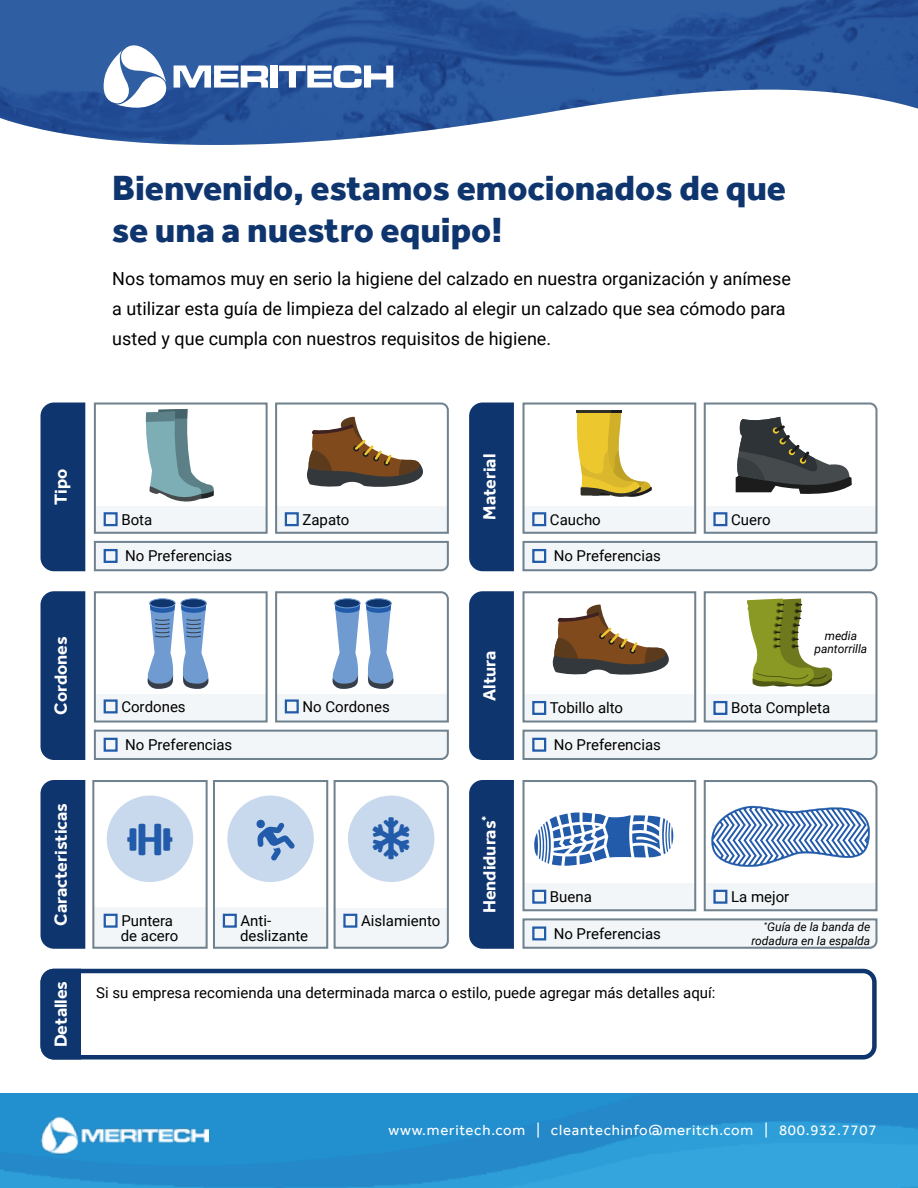
<style>
.page{position:relative;width:918px;height:1188px;background:#fff}
.page>*{position:absolute;margin:0;border:0;box-sizing:border-box;transform-origin:0 0}
.t1{font:800 36px/42px "Effra";color:#0f356e}
.t2{font:36px "Font Awesome 5 Pro Solid";color:#225baa}
.t3{font:18px/30px "Roboto";color:#000}
.t4{font:700 18px "Effra";color:#fff}
.t5{font:15px/15px "Roboto";color:#000}
.t6{font:15px "Effra";letter-spacing:.05em;color:#fff}
.t7{font:italic 12px/13.5px "Roboto";color:#000;text-align:center}
</style>
<div class="page">
<img style="left:0;top:1093px;width:918px;height:95px">
<img style="left:0;top:0;width:918px;height:145px">
<img style="left:40px;top:1103px;width:168px;height:58px">
<div style="left:41px;top:969px;width:836px;height:91px;border:4px solid #0f356e;border-radius:11px"></div>
<div style="left:469px;top:780px;width:45px;height:169px;background:#0f356e"></div>
<div style="left:469px;top:591px;width:45px;height:169px;background:#0f356e"></div>
<div style="left:469px;top:403px;width:45px;height:168px;background:#0f356e"></div>
<div style="left:40px;top:591px;width:45px;height:169px;background:#0f356e"></div>
<div style="left:40px;top:969px;width:41px;height:91px;background:#0f356e"></div>
<div style="left:40px;top:403px;width:45px;height:168px;background:#0f356e"></div>
<div style="left:40px;top:780px;width:45px;height:169px;background:#0f356e"></div>
<svg style="left:101px;top:42px;width:167px;height:69px"></svg>
<div style="left:270px;top:66px;width:8px;height:22px;background:#fff"></div>
<svg style="left:279px;top:65px;width:114px;height:23px"></svg>
<svg style="left:93px;top:402px;width:356px;height:170px"></svg>
<svg style="left:522px;top:402px;width:356px;height:170px"></svg>
<svg style="left:93px;top:591px;width:356px;height:169px"></svg>
<svg style="left:522px;top:591px;width:356px;height:169px"></svg>
<div style="left:93px;top:907px;width:114px;height:41px;background:#f2f6f8"></div>
<div style="left:92px;top:780px;width:116px;height:169px;border:2px solid #71828f"></div>
<div style="left:214px;top:907px;width:113px;height:41px;background:#f2f6f8"></div>
<div style="left:213px;top:780px;width:115px;height:169px;border:2px solid #71828f"></div>
<svg style="left:522px;top:780px;width:356px;height:169px"></svg>
<div style="left:227px;top:796px;width:87px;height:86px;background:#c8d9ed;border-radius:50%"></div>
<div style="left:107px;top:796px;width:86px;height:86px;background:#c8d9ed;border-radius:50%"></div>
<div style="left:104px;top:549px;width:14px;height:14px;border:2px solid #225ba9"></div>
<div style="left:104px;top:512px;width:14px;height:14px;border:2px solid #225ba9"></div>
<div style="left:285px;top:512px;width:14px;height:14px;border:2px solid #225ba9"></div>
<div style="left:532px;top:549px;width:14px;height:14px;border:2px solid #225ba9"></div>
<div style="left:532px;top:512px;width:14px;height:14px;border:2px solid #225ba9"></div>
<div style="left:713px;top:512px;width:14px;height:14px;border:2px solid #225ba9"></div>
<div style="left:104px;top:738px;width:14px;height:14px;border:2px solid #225ba9"></div>
<div style="left:104px;top:699px;width:14px;height:14px;border:2px solid #225ba9"></div>
<div style="left:285px;top:699px;width:14px;height:14px;border:2px solid #225ba9"></div>
<div style="left:532px;top:738px;width:14px;height:14px;border:2px solid #225ba9"></div>
<div style="left:532px;top:701px;width:14px;height:14px;border:2px solid #225ba9"></div>
<div style="left:713px;top:701px;width:14px;height:14px;border:2px solid #225ba9"></div>
<div style="left:104px;top:914px;width:14px;height:14px;border:2px solid #225ba9"></div>
<div style="left:223px;top:914px;width:14px;height:14px;border:2px solid #225ba9"></div>
<div style="left:532px;top:926px;width:14px;height:14px;border:2px solid #225ba9"></div>
<div style="left:532px;top:890px;width:14px;height:14px;border:2px solid #225ba9"></div>
<div style="left:713px;top:890px;width:14px;height:14px;border:2px solid #225ba9"></div>
<svg style="left:333px;top:780px;width:116px;height:169px"></svg>
<h1 class="t1" style="left:112px;top:166px;width:675px">Bienvenido, estamos emocionados de que se una a nuestro equipo!</h1>
<p class="t3" style="left:112px;top:263px;width:680px">Nos tomamos muy en serio la higiene del calzado en nuestra organización y anímese a utilizar esta guía de limpieza del calzado al elegir un calzado que sea cómodo para usted y que cumpla con nuestros requisitos de higiene.</p>
<p class="t4" style="left:50px;top:505px;width:38px;rotate:-90deg">Tipo</p>
<p class="t5" style="left:121px;top:511px;width:32px">Bota</p>
<p class="t5" style="left:303px;top:511px;width:49px">Zapato</p>
<p class="t5" style="left:125px;top:548px;width:109px">No Preferencias</p>
<p class="t4" style="left:479px;top:520px;width:67px;rotate:-90deg">Material</p>
<p class="t5" style="left:550px;top:511px;width:52px">Caucho</p>
<p class="t5" style="left:731px;top:511px;width:41px">Cuero</p>
<p class="t5" style="left:554px;top:548px;width:109px">No Preferencias</p>
<p class="t4" style="left:50px;top:715px;width:80px;rotate:-90deg">Cordones</p>
<p class="t4" style="left:50px;top:926px;width:124px;rotate:-90deg">Caracteristicas</p>
<p class="t4" style="left:50px;top:1047px;width:68px;rotate:-90deg">Detalles</p>
<p class="t5" style="left:121px;top:699px;width:66px">Cordones</p>
<p class="t5" style="left:303px;top:699px;width:89px">No Cordones</p>
<p class="t5" style="left:125px;top:737px;width:109px">No Preferencias</p>
<h1 class="t2" style="left:127px;top:822px;width:46px">◆●●</h1>
<p class="t5" style="left:121px;top:913px;width:59px">Puntera de acero</p>
<p class="t5" style="left:240px;top:913px;width:70px">Anti&shy;deslizante</p>
<p class="t5" style="left:361px;top:913px;width:81px">Aislamiento</p>
<p class="t4" style="left:479px;top:701px;width:52px;rotate:-90deg">Altura</p>
<p class="t4" style="left:479px;top:913px;width:99px;rotate:-90deg">Hendiduras<sup>*</sup></p>
<p class="t7" style="left:814px;top:628px;width:54px">media pantorrilla</p>
<p class="t5" style="left:550px;top:700px;width:75px">Tobillo alto</p>
<p class="t5" style="left:731px;top:700px;width:101px">Bota Completa</p>
<p class="t5" style="left:554px;top:737px;width:109px">No Preferencias</p>
<p class="t5" style="left:550px;top:889px;width:43px">Buena</p>
<p class="t5" style="left:731px;top:889px;width:60px">La mejor</p>
<p class="t7" style="left:751px;top:920px;width:120px;text-align:right"><sup>*</sup>Guía de la banda de rodadura en la espalda</p>
<p class="t5" style="left:554px;top:926px;width:109px">No Preferencias</p>
<p class="t5" style="left:96px;top:985px;width:621px">Si su empresa recomienda una determinada marca o estilo, puede agregar más detalles aquí:</p>
<p class="t6" style="left:389px;top:1121px;width:490px">www.meritech.com | cleantechinfo@meritch.com | 800.932.7707</p>
</div>
